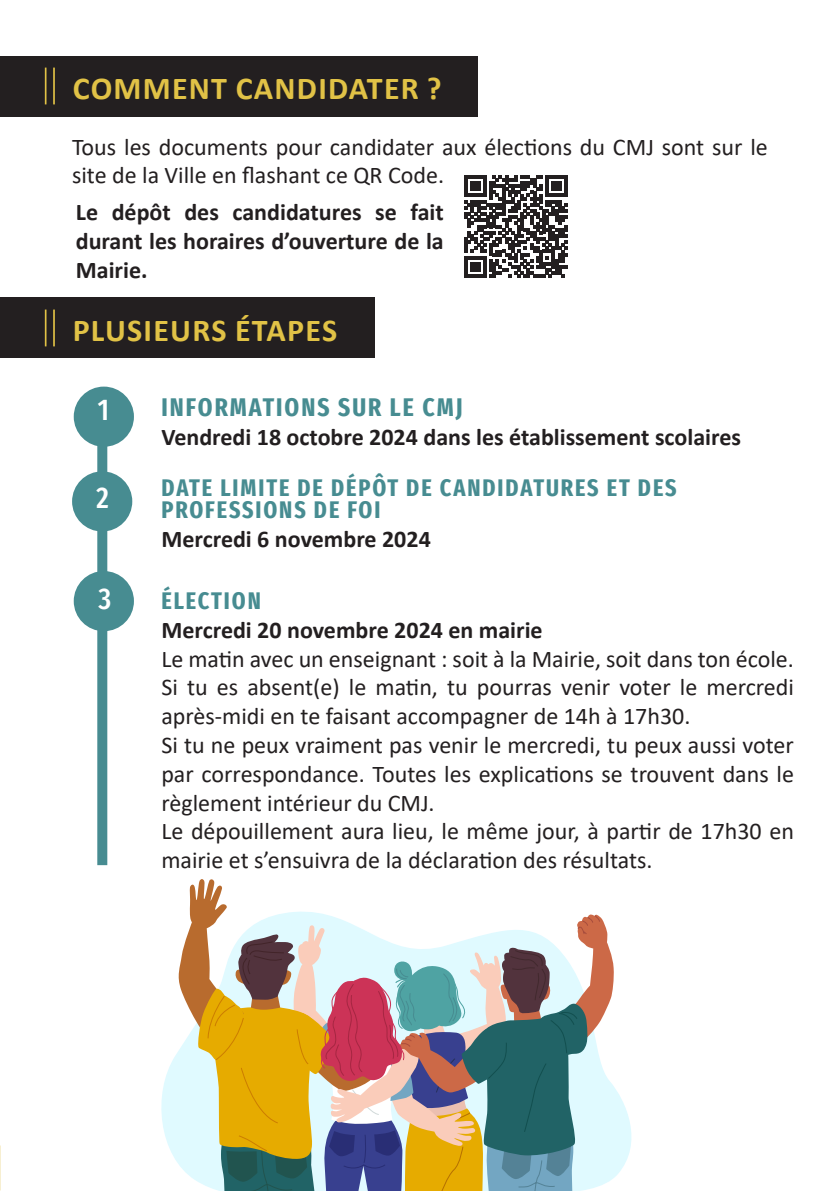
<style>
.page{position:relative;width:840px;height:1191px;background:#fff}
.page>*{position:absolute;margin:0;border:0;box-sizing:border-box;transform-origin:0 0}
.t1{font:700 32px "Calibri";letter-spacing:.04em;color:#e1c246}
.t2{font:500 30px "Fira Sans Compressed";color:#fff}
.t3{font:700 25.6px "Fira Sans Compressed";letter-spacing:.08em;color:#478c91}
.t4{font:24px/28.8px "Calibri";color:#231f20}
.t5{font:700 24px/28.8px "Calibri";color:#231f20;text-align:justify}
.t6{font:700 24px/22px "Fira Sans Compressed";letter-spacing:.08em;color:#478c91}
</style>
<div class="page">
<div style="left:0;top:56px;width:477px;height:60px;background:#231f20"></div>
<hr style="left:53px;top:68px;width:2px;height:36px;background:#e1c246">
<hr style="left:45px;top:68px;width:1px;height:36px;background:#e1c246">
<div style="left:0;top:298px;width:374px;height:60px;background:#231f20"></div>
<hr style="left:53px;top:309px;width:2px;height:37px;background:#e1c246">
<hr style="left:45px;top:309px;width:1px;height:37px;background:#e1c246">
<div style="left:74px;top:386px;width:60px;height:61px;background:#478c91;border-radius:50%"></div>
<div style="left:97px;top:435px;width:10px;height:430px;background:#478c91"></div>
<div style="left:72px;top:471px;width:60px;height:60px;background:#478c91;border-radius:50%"></div>
<div style="left:74px;top:571px;width:60px;height:60px;background:#478c91;border-radius:50%"></div>
<svg style="left:161px;top:1055px;width:471px;height:123px;fill:#e0faff"></svg>
<svg style="left:176px;top:879px;width:438px;height:312px"></svg>
<svg style="left:464px;top:175px;width:103px;height:103px"></svg>
<p class="t1" style="left:73px;top:66px;width:370px">COMMENT CANDIDATER ?</p>
<p class="t4" style="left:72px;top:132px;width:697px;line-height:28px">Tous les documents pour candidater aux élections du CMJ sont sur le site de la Ville en flashant ce QR Code.</p>
<p class="t5" style="left:76px;top:198px;width:369px">Le dépôt des candidatures se fait durant les horaires d’ouverture de la Mairie.</p>
<p class="t1" style="left:73px;top:307px;width:266px">PLUSIEURS ÉTAPES</p>
<p class="t2" style="left:98px;top:386px;width:13px">1</p>
<p class="t2" style="left:97px;top:473px;width:14px">2</p>
<p class="t2" style="left:98px;top:574px;width:14px">3</p>
<p class="t3" style="left:161px;top:386px;width:302px">INFORMATIONS SUR LE CMJ</p>
<p class="t5" style="left:161px;top:422px;width:581px">Vendredi 18 octobre 2024 dans les établissement scolaires</p>
<p class="t6" style="left:161px;top:475px;width:516px">DATE LIMITE DE DÉPÔT DE CANDIDATURES ET DES<br>PROFESSIONS DE FOI</p>
<p class="t5" style="left:161px;top:524px;width:271px">Mercredi 6 novembre 2024</p>
<p class="t6" style="left:161px;top:588px;width:101px">ÉLECTION</p>
<p class="t5" style="left:161px;top:615px;width:382px">Mercredi 20 novembre 2024 en mairie</p>
<p class="t4" style="left:161px;top:643px;width:633px">Le matin avec un enseignant : soit à la Mairie, soit dans ton école.</p>
<p class="t4" style="left:161px;top:672px;width:633px">Si tu es absent(e) le matin, tu pourras venir voter le mercredi après-midi en te faisant accompagner de 14h à 17h30.</p>
<p class="t4" style="left:161px;top:730px;width:633px;text-align:justify">Si tu ne peux vraiment pas venir le mercredi, tu peux aussi voter par correspondance. Toutes les explications se trouvent dans le règlement intérieur du CMJ.</p>
<p class="t4" style="left:161px;top:816px;width:633px">Le dépouillement aura lieu, le même jour, à partir de 17h30 en mairie et s’ensuivra de la déclaration des résultats.</p>
</div>
